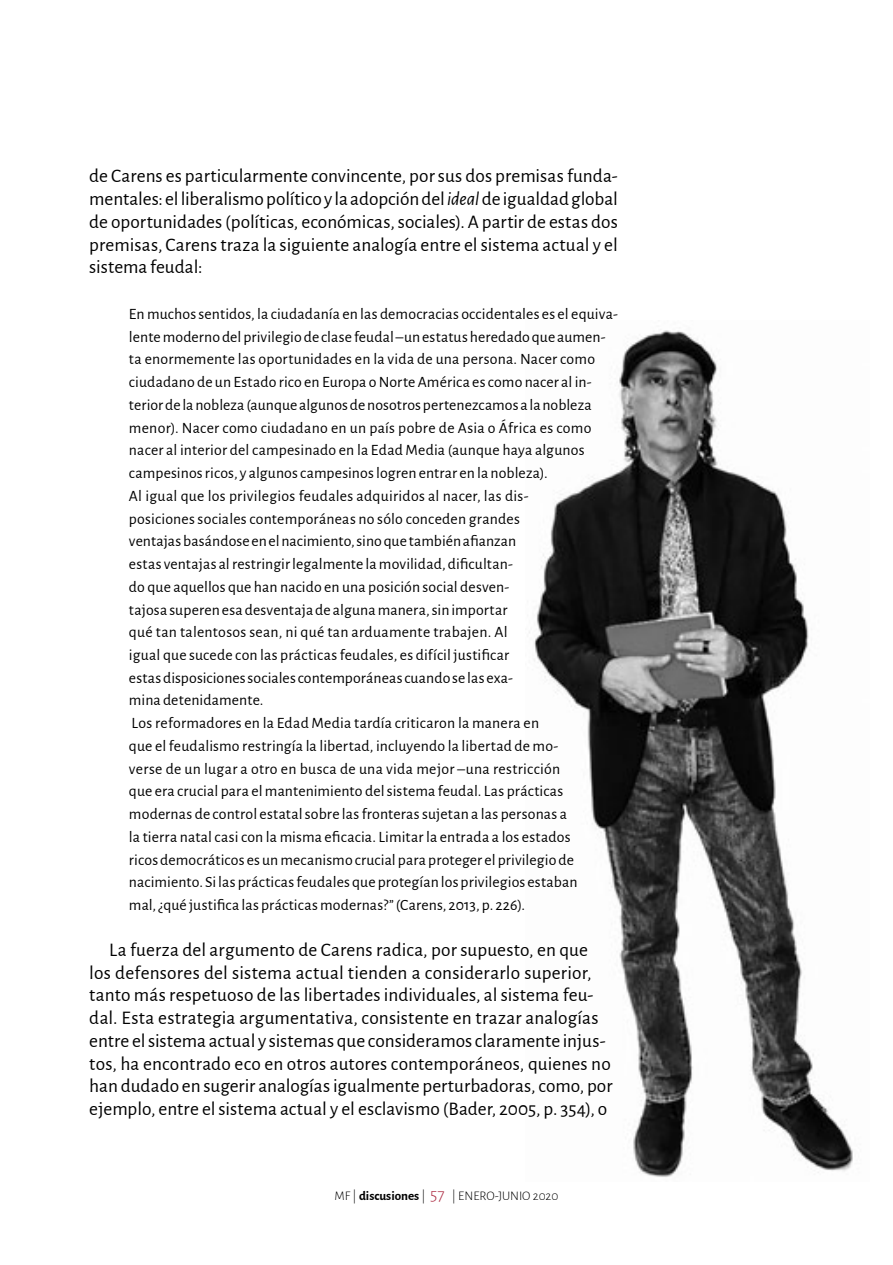
<style>
.page{position:relative;width:893px;height:1265px;background:#fff}
.page>*{position:absolute;margin:0;border:0;box-sizing:border-box;transform-origin:0 0}
.t1{font:19.25px/22.8px "Alegreya Sans";letter-spacing:.005em;color:#000;text-align:justify}
.t2{font:15.75px/22.8px "Alegreya Sans";letter-spacing:.01em;color:#000}
.t3{font:300 13.12px "Alegreya Sans";color:#000}
.s1{font-style:italic}
.s2{font-weight:700}
.s3{font-size:17.5px;color:#a9223a}
</style>
<div class="page">
<img style="left:529px;top:330px;width:324px;height:847px">
<p class="t1" style="left:89px;top:164px;width:530px">de Carens es particularmente convincente, por sus dos premisas funda&shy;mentales: el liberalismo político y la adopción del <span class="s1">ideal</span> de igualdad global de oportunidades (políticas, económicas, sociales). A partir de estas dos premisas, Carens traza la siguiente analogía entre el sistema actual y el sistema feudal:</p>
<p class="t2" style="left:129px;top:302px;width:490px">En muchos sentidos, la ciudadanía en las democracias occidentales es el equiva&shy;lente moderno del privilegio de clase feudal –un estatus heredado que aumen&shy;ta enormemente las oportunidades en la vida de una persona. Nacer como ciudadano de un Estado rico en Europa o Norte América es como nacer al in&shy;terior de la nobleza (aunque algunos de nosotros pertenezcamos a la nobleza menor). Nacer como ciudadano en un país pobre de Asia o África es como nacer al interior del campesinado en la Edad Media (aunque haya algunos campesinos ricos, y algunos campesinos logren entrar en la nobleza).<br>Al igual que los privilegios feudales adquiridos al nacer, las dis-<br>posiciones sociales contemporáneas no sólo conceden grandes<br>ventajas basándose en el nacimiento, sino que también afianzan<br>estas ventajas al restringir legalmente la movilidad, dificultan-<br>do que aquellos que han nacido en una posición social desven-<br>tajosa superen esa desventaja de alguna manera, sin importar<br>qué tan talentosos sean, ni qué tan arduamente trabajen. Al<br>igual que sucede con las prácticas feudales, es difícil justificar<br>estas disposiciones sociales contemporáneas cuando se las exa-<br>mina detenidamente.<br>Los reformadores en la Edad Media tardía criticaron la manera en<br>que el feudalismo restringía la libertad, incluyendo la libertad de mo-<br>verse de un lugar a otro en busca de una vida mejor –una restricción<br>que era crucial para el mantenimiento del sistema feudal. Las prácticas modernas de control estatal sobre las fronteras sujetan a las personas a<br>la tierra natal casi con la misma eficacia. Limitar la entrada a los estados<br>ricos democráticos es un mecanismo crucial para proteger el privilegio de nacimiento. Si las prácticas feudales que protegían los privilegios estaban<br>mal, ¿qué justifica las prácticas modernas?” (Carens, 2013, p. 226).</p>
<p class="t1" style="left:89px;top:937px;width:525px;text-align:left;text-indent:20px">La fuerza del argumento de Carens radica, por supuesto, en que los defensores del sistema actual tienden a considerarlo superior, tanto más respetuoso de las libertades individuales, al sistema feu&shy;dal. Esta estrategia argumentativa, consistente en trazar analogías entre el sistema actual y sistemas que consideramos claramente injus&shy;tos, ha encontrado eco en otros autores contemporáneos, quienes no han dudado en sugerir analogías igualmente perturbadoras, como, por ejemplo, entre el sistema actual y el esclavismo (Bader, 2005, p. 354), o</p>
<p class="t3" style="left:334px;top:1187px;width:226px">MF | <span class="s2">discusiones</span> | <span class="s3">57</span> | ENERO-JUNIO 2020</p>
</div>
